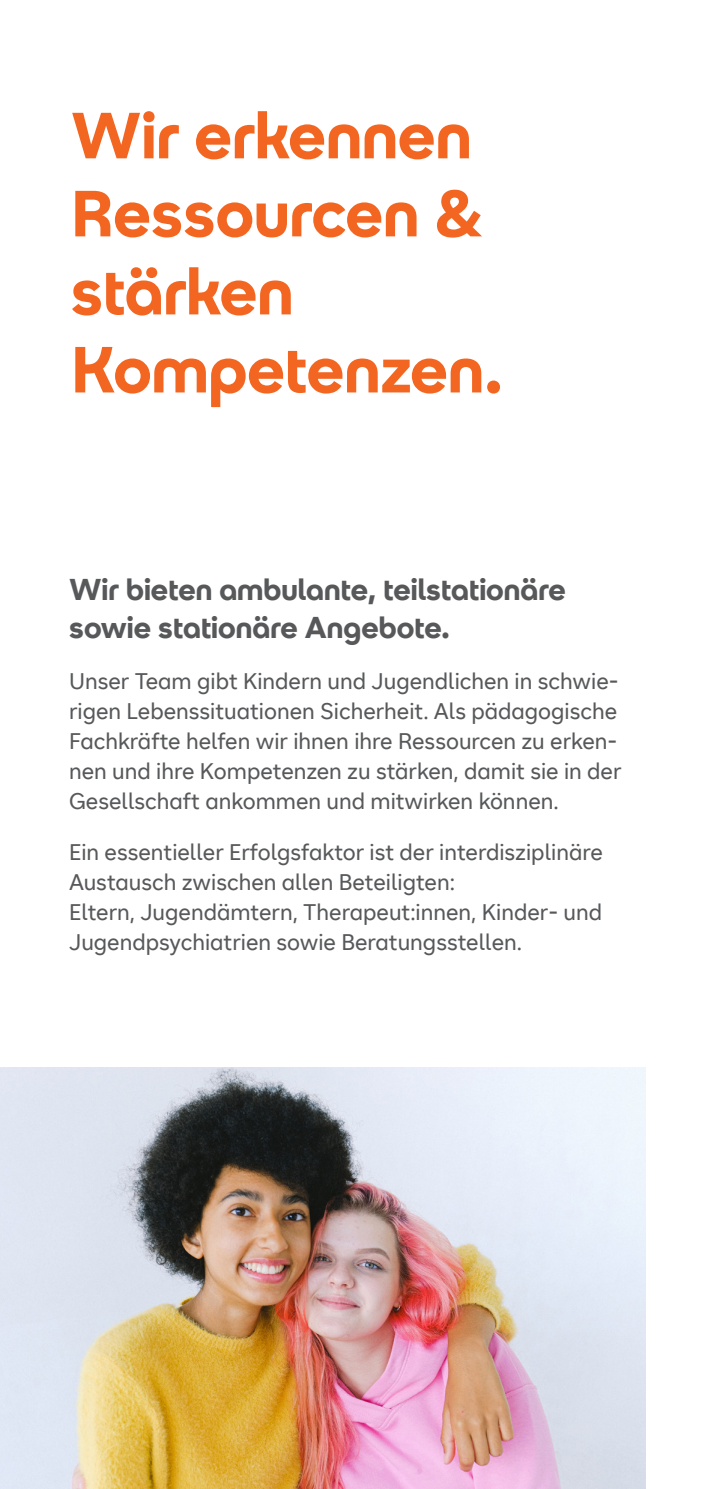
<style>
.page{position:relative;width:709px;height:1489px;background:#fff}
.page>*{position:absolute;margin:0;border:0;box-sizing:border-box;transform-origin:0 0}
.t1{font:700 65px/78px "SRH Headline";color:#f36621}
.t2{font:700 30px/37.5px "SRH Headline";color:#57585a}
.t3{font:22.5px/30px "SRH Text";color:#57585a}
</style>
<div class="page">
<img style="left:0;top:1067px;width:645px;height:421px">
<h1 class="t1" style="left:71px;top:97px;width:434px">Wir erkennen<br>Ressourcen &amp; stärken<br>Kompetenzen.</h1>
<h2 class="t2" style="left:69px;top:571px;width:498px">Wir bieten ambulante, teilstationäre sowie stationäre Angebote.</h2>
<p class="t3" style="left:69px;top:666px;width:554px">Unser Team gibt Kindern und Jugendlichen in schwie&shy;rigen Lebenssituationen Sicherheit. Als pädagogische Fachkräfte helfen wir ihnen ihre Ressourcen zu erken&shy;nen und ihre Kompetenzen zu stärken, damit sie in der Gesellschaft ankommen und mitwirken können.</p>
<p class="t3" style="left:69px;top:837px;width:535px">Ein essentieller Erfolgsfaktor ist der interdisziplinäre Austausch zwischen allen Beteiligten:<br>Eltern, Jugendämtern, Therapeut:innen, Kinder- und Jugendpsychiatrien sowie Beratungsstellen.</p>
</div>
